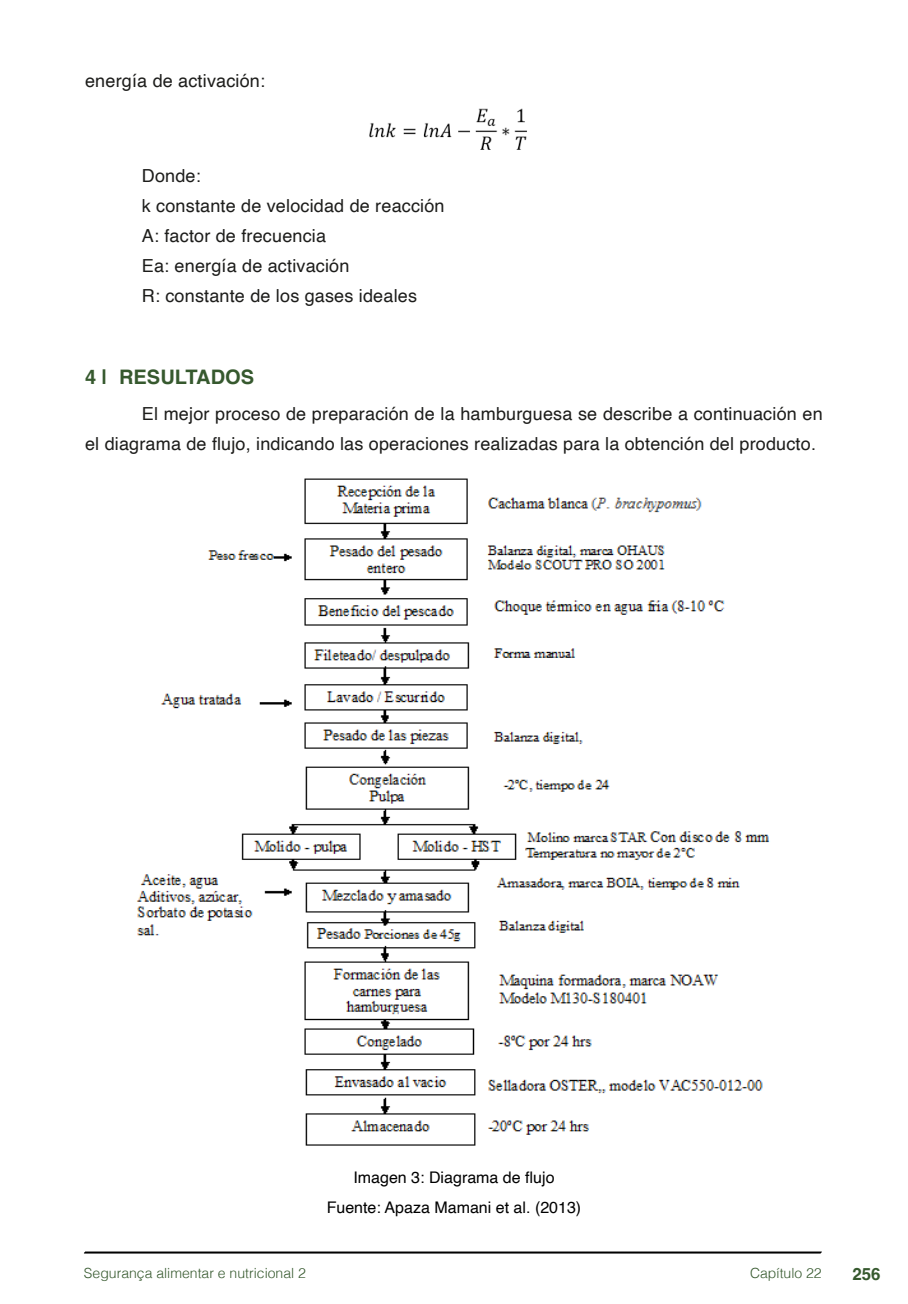
<style>
.page{position:relative;width:908px;height:1304px;background:#fff}
.page>*{position:absolute;margin:0;border:0;box-sizing:border-box;transform-origin:0 0}
.t1{font:700 20px "Helvetica";color:#36592e}
.t2{font:18px/30px "Helvetica";letter-spacing:.01em;color:#1d1d1b}
.t3{font:700 16.8px "Helvetica";color:#36592e}
.t4{font:16px/30.6px "Helvetica";color:#000;text-align:center}
.t5{font:300 14px "Helvetica";color:#36592e}
</style>
<div class="page">
<svg style="left:84px;top:1251px;width:737px;height:3px"></svg>
<img style="left:369px;top:108px;width:158px;height:42px">
<img style="left:136px;top:478px;width:634px;height:668px">
<p class="t2" style="left:85px;top:66px;width:181px">energía de activación:</p>
<p class="t2" style="left:142px;top:162px;width:304px">Donde:<br>k constante de velocidad de reacción<br>A: factor de frecuencia<br>Ea: energía de activación<br>R: constante de los gases ideales</p>
<p class="t1" style="left:85px;top:365px;width:170px">4 | RESULTADOS</p>
<p class="t2" style="left:85px;top:399px;width:738px;text-indent:57px">El mejor proceso de preparación de la hamburguesa se describe a continuación en el diagrama de flujo, indicando las operaciones realizadas para la obtención del producto.</p>
<p class="t4" style="left:326px;top:1162px;width:256px">Imagen 3: Diagrama de flujo<br>Fuente: Apaza Mamani et al. (2013)</p>
<p class="t5" style="left:84px;top:1261px;width:223px">Segurança alimentar e nutricional 2</p>
<p class="t5" style="left:749px;top:1261px;width:73px">Capítulo 22</p>
<p class="t3" style="left:851px;top:1264px;width:30px">256</p>
</div>
